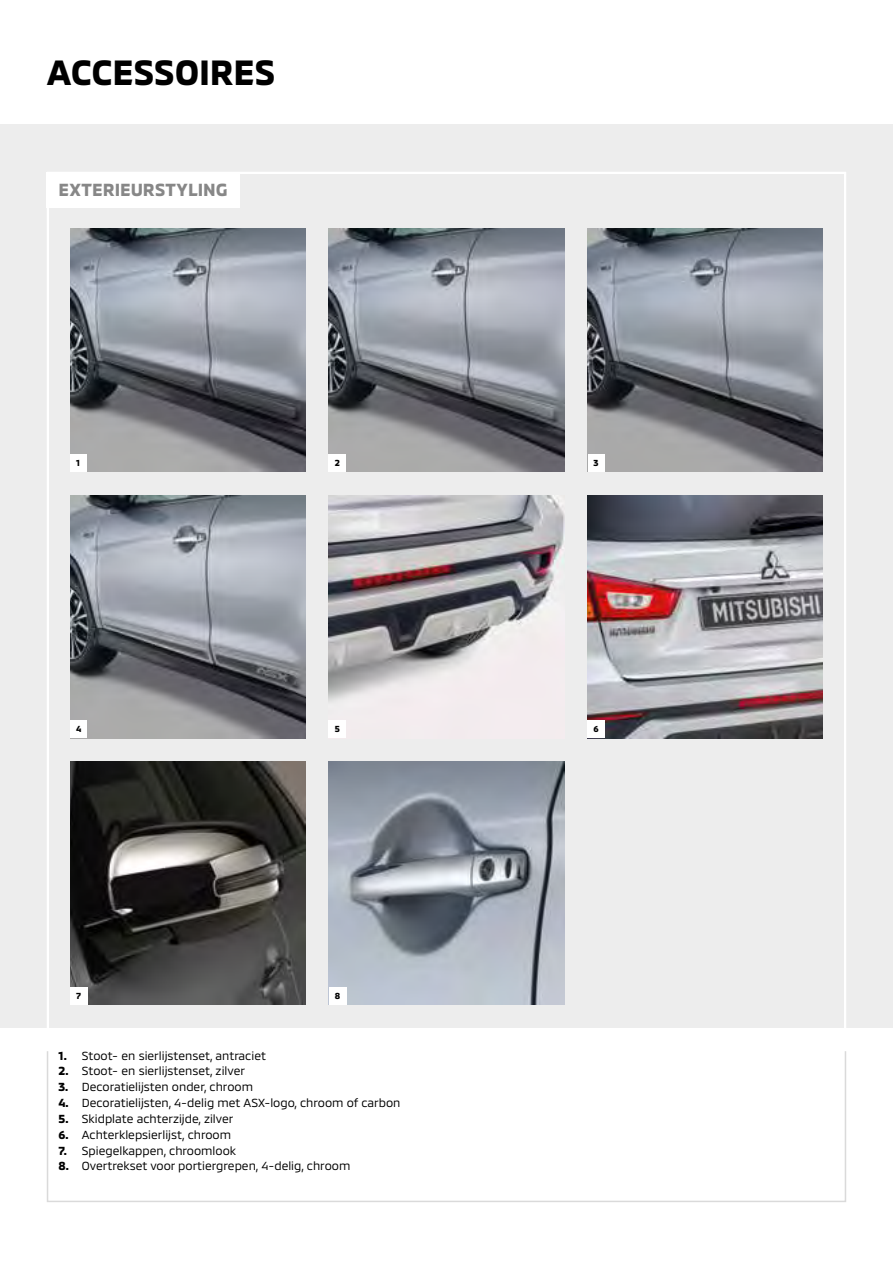
<style>
.page{position:relative;width:893px;height:1263px;background:#fff}
.page>*{position:absolute;margin:0;border:0;box-sizing:border-box;transform-origin:0 0}
.t1{font:700 36px "MMC";letter-spacing:-.005em;color:#000}
.t2{font:700 18px "MMC";color:#878787}
.t3{font:12px "MMC";color:#000}
.t4{font:700 9px "MMC";color:#000}
.s1{font-weight:700}
</style>
<div class="page">
<div style="left:0;top:124px;width:893px;height:904px;background:#ededed"></div>
<div style="left:47px;top:1050px;width:799px;height:152px;border:2px solid #dadada"></div>
<div style="left:47px;top:172px;width:193px;height:35px;background:#fff"></div>
<img style="left:70px;top:761px;width:235px;height:243px">
<img style="left:70px;top:229px;width:235px;height:243px">
<img style="left:587px;top:229px;width:236px;height:243px">
<img style="left:70px;top:495px;width:235px;height:243px">
<img style="left:587px;top:495px;width:236px;height:243px">
<img style="left:329px;top:229px;width:235px;height:243px">
<img style="left:329px;top:495px;width:235px;height:206px">
<img style="left:329px;top:761px;width:235px;height:243px">
<div style="left:70px;top:986px;width:18px;height:18px;background:#fff"></div>
<div style="left:329px;top:986px;width:18px;height:18px;background:#fff"></div>
<div style="left:70px;top:720px;width:17px;height:18px;background:#fff"></div>
<div style="left:329px;top:720px;width:17px;height:18px;background:#fff"></div>
<div style="left:587px;top:454px;width:17px;height:18px;background:#fff"></div>
<div style="left:587px;top:720px;width:18px;height:18px;background:#fff"></div>
<div style="left:70px;top:454px;width:16px;height:18px;background:#fff"></div>
<div style="left:329px;top:454px;width:17px;height:18px;background:#fff"></div>
<h1 class="t1" style="left:47px;top:44px;width:230px">ACCESSOIRES</h1>
<h2 class="t2" style="left:58px;top:175px;width:171px">EXTERIEURSTYLING</h2>
<p class="t4" style="left:76px;top:456px;width:5px">1</p>
<p class="t4" style="left:335px;top:456px;width:7px">2</p>
<p class="t4" style="left:76px;top:722px;width:7px">4</p>
<p class="t4" style="left:335px;top:722px;width:7px">5</p>
<p class="t4" style="left:76px;top:988px;width:7px">7</p>
<p class="t4" style="left:335px;top:988px;width:7px">8</p>
<p class="t3" style="left:58px;top:1045px;width:209px"><span class="s1">1.</span> Stoot- en sierlijstenset, antraciet</p>
<p class="t3" style="left:58px;top:1061px;width:188px"><span class="s1">2.</span> Stoot- en sierlijstenset, zilver</p>
<p class="t3" style="left:58px;top:1077px;width:196px"><span class="s1">3.</span> Decoratielijsten onder, chroom</p>
<p class="t3" style="left:58px;top:1093px;width:343px"><span class="s1">4.</span> Decoratielijsten, 4-delig met ASX-logo, chroom of carbon</p>
<p class="t3" style="left:58px;top:1109px;width:176px"><span class="s1">5.</span> Skidplate achterzijde, zilver</p>
<p class="t3" style="left:58px;top:1125px;width:174px"><span class="s1">6.</span> Achterklepsierlijst, chroom</p>
<p class="t3" style="left:58px;top:1141px;width:179px"><span class="s1">7.</span> Spiegelkappen, chroomlook</p>
<p class="t3" style="left:58px;top:1156px;width:293px"><span class="s1">8.</span> Overtrekset voor portiergrepen, 4-delig, chroom</p>
<p class="t4" style="left:593px;top:456px;width:7px">3</p>
<p class="t4" style="left:593px;top:722px;width:7px">6</p>
</div>
